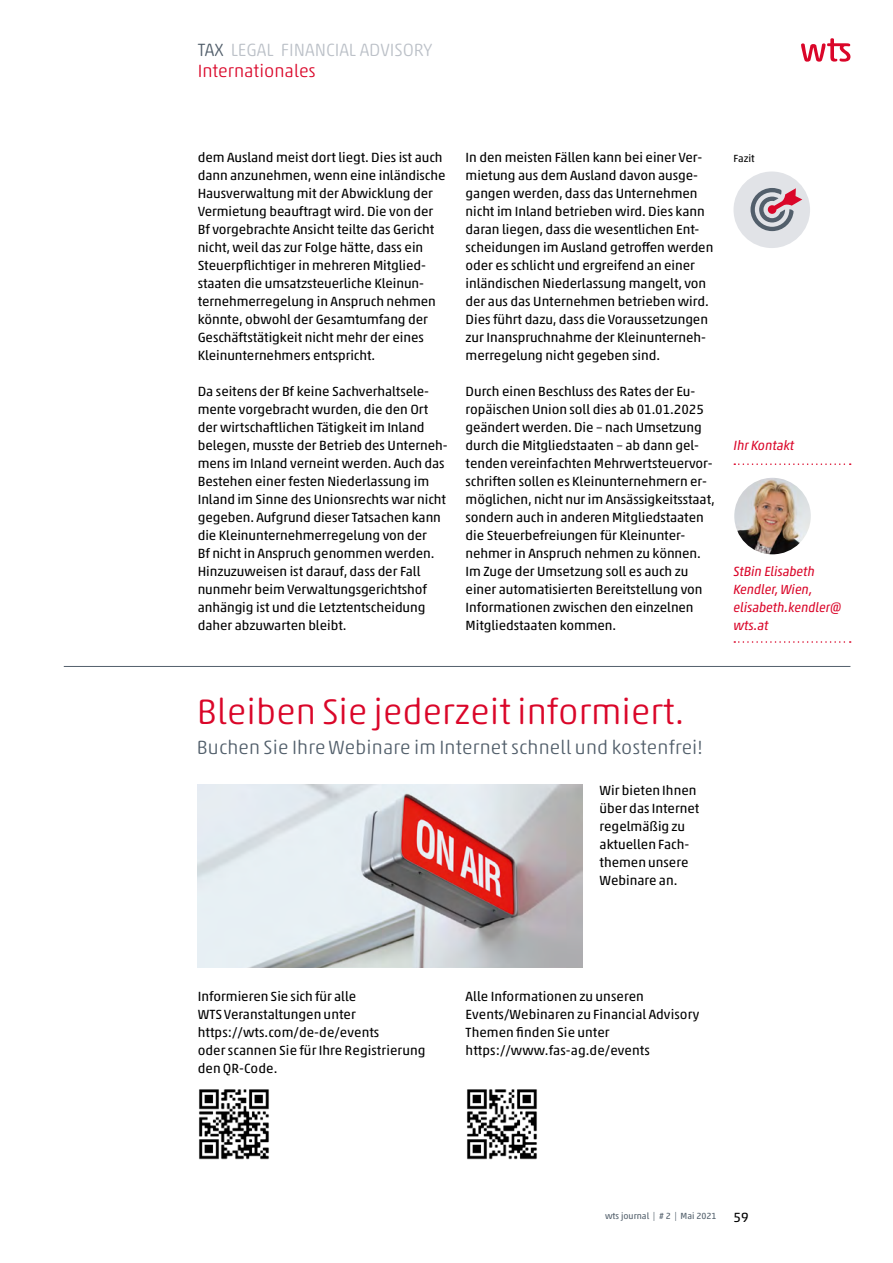
<style>
.page{position:relative;width:893px;height:1263px;background:#fff}
.page>*{position:absolute;margin:0;border:0;box-sizing:border-box;transform-origin:0 0}
.Anzeige-Titel__thin{font:300 36px "Akko Rounded Pro";letter-spacing:.005em;color:#da0629}
.Anzeige-Titel__thin-2{font:300 19.5px "Akko Rounded Pro";letter-spacing:.01em;color:#525f6b}
.TAX_LEGAL_CONSULTING{font:300 18px "Akko Rounded Pro";color:#bcc1c8}
.TAX_LEGAL_CONSULTING-2{font:300 18px "Akko Rounded Pro";color:#da0629}
.Fließtext{font:13.5px/18px "Akko Pro";letter-spacing:-.005em;color:#000}
.text_13___regular_bl{font:13.5px/18px "Akko Pro";letter-spacing:.005em;color:#000}
.Kontakt{font:italic 13.5px/18px "Akko Pro";letter-spacing:-.01em;color:#da0629}
.Marginalie_rechtsbue{font:10.5px "Akko Pro";color:#000}
.t1{font:9px "Akko Pro";color:#525f6b}
.s1{color:#525f6b}
</style>
<div class="page">
<svg style="left:801px;top:38px;width:49px;height:24px"></svg>
<img style="left:734px;top:478px;width:77px;height:76px;border-radius:38px">
<svg style="left:734px;top:463px;width:117px;height:2px"></svg>
<svg style="left:734px;top:641px;width:117px;height:2px"></svg>
<img style="left:199px;top:1089px;width:70px;height:71px">
<img style="left:467px;top:1089px;width:70px;height:71px">
<img style="left:198px;top:785px;width:385px;height:182px">
<hr style="left:64px;top:666px;width:786px;height:1px;background:#525f6b">
<div style="left:733px;top:171px;width:77px;height:77px;background:#e1e3e7;border-radius:50%"></div>
<svg style="left:750px;top:188px;width:52px;height:43px"></svg>
<p class="TAX_LEGAL_CONSULTING" style="left:198px;top:39px;width:236px"><span class="s1">TAX</span> LEGAL FINANCIAL ADVISORY</p>
<p class="TAX_LEGAL_CONSULTING-2" style="left:198px;top:60px;width:120px">Internationales</p>
<p class="Fließtext" style="left:198px;top:148px;width:249px">dem Ausland meist dort liegt. Dies ist auch dann anzunehmen, wenn eine inländische Hausverwaltung mit der Abwicklung der Vermietung beauftragt wird. Die von der Bf vorgebrachte Ansicht teilte das Gericht nicht, weil das zur Folge hätte, dass ein Steuerpflichtiger in mehreren Mitglied&shy;staaten die umsatzsteuerliche Kleinun&shy;ternehmerregelung in Anspruch nehmen könnte, obwohl der Gesamtumfang der Geschäftstätigkeit nicht mehr der eines Kleinunternehmers entspricht.</p>
<p class="Fließtext" style="left:198px;top:382px;width:251px">Da seitens der Bf keine Sachverhaltsele&shy;mente vorgebracht wurden, die den Ort der wirtschaftlichen Tätigkeit im Inland belegen, musste der Betrieb des Unterneh&shy;mens im Inland verneint werden. Auch das Bestehen einer festen Niederlassung im Inland im Sinne des Unionsrechts war nicht gegeben. Aufgrund dieser Tatsachen kann die Kleinunternehmerregelung von der</p>
<p class="Fließtext" style="left:198px;top:544px;width:238px">Bf nicht in Anspruch genommen werden.<br>Hinzuzuweisen ist darauf, dass der Fall nunmehr beim Verwaltungsgerichtshof anhängig ist und die Letztentscheidung daher abzuwarten bleibt.</p>
<p class="Fließtext" style="left:466px;top:148px;width:249px">In den meisten Fällen kann bei einer Ver&shy;mietung aus dem Ausland davon ausge&shy;gangen werden, dass das Unternehmen nicht im Inland betrieben wird. Dies kann daran liegen, dass die wesentlichen Ent&shy;scheidungen im Ausland getroffen werden oder es schlicht und ergreifend an einer inländischen Niederlassung mangelt, von der aus das Unternehmen betrieben wird.<br>Dies führt dazu, dass die Voraussetzungen zur Inanspruchnahme der Kleinunterneh&shy;merregelung nicht gegeben sind.</p>
<p class="Fließtext" style="left:466px;top:382px;width:251px">Durch einen Beschluss des Rates der Eu&shy;ropäischen Union soll dies ab 01.01.2025 geändert werden. Die – nach Umsetzung durch die Mitgliedstaaten – ab dann gel&shy;tenden vereinfachten Mehrwertsteuervor&shy;schriften sollen es Kleinunternehmern er&shy;möglichen, nicht nur im Ansässigkeitsstaat, sondern auch in anderen Mitgliedstaaten die Steuerbefreiungen für Kleinunter&shy;nehmer in Anspruch nehmen zu können.<br>Im Zuge der Umsetzung soll es auch zu einer automatisierten Bereitstellung von Informationen zwischen den einzelnen Mitgliedstaaten kommen.</p>
<p class="Marginalie_rechtsbue" style="left:733px;top:152px;width:23px">Fazit</p>
<p class="Kontakt" style="left:733px;top:436px;width:62px">Ihr Kontakt</p>
<p class="Kontakt" style="left:733px;top:562px;width:110px">StBin Elisabeth<br>Kendler, Wien, elisabeth.kendler@ wts.at</p>
<p class="Anzeige-Titel__thin" style="left:197px;top:690px;width:489px">Bleiben Sie jederzeit informiert.</p>
<p class="Anzeige-Titel__thin-2" style="left:197px;top:735px;width:508px">Buchen Sie Ihre Webinare im Internet schnell und kostenfrei!</p>
<p class="text_13___regular_bl" style="left:600px;top:781px;width:101px">Wir bieten Ihnen über das Internet regelmäßig zu aktuellen Fach&shy;themen unsere<br>Webinare an.</p>
<p class="text_13___regular_bl" style="left:198px;top:987px;width:160px">Informieren Sie sich für alle</p>
<p class="text_13___regular_bl" style="left:198px;top:1005px;width:160px">WTS Veranstaltungen unter</p>
<p class="text_13___regular_bl" style="left:198px;top:1023px;width:229px">https://wts.com/de-de/events<br>oder scannen Sie für Ihre Registrierung den QR-Code.</p>
<p class="text_13___regular_bl" style="left:466px;top:987px;width:180px">Alle Informationen zu unseren</p>
<p class="text_13___regular_bl" style="left:466px;top:1005px;width:235px">Events/Webinaren zu Financial Advisory<br>Themen finden Sie unter https://www.fas-ag.de/events</p>
<p class="t1" style="left:605px;top:1210px;width:113px">wts journal | # 2 | Mai 2021</p>
<p class="Fließtext" style="left:733px;top:1208px;width:17px">59</p>
</div>
